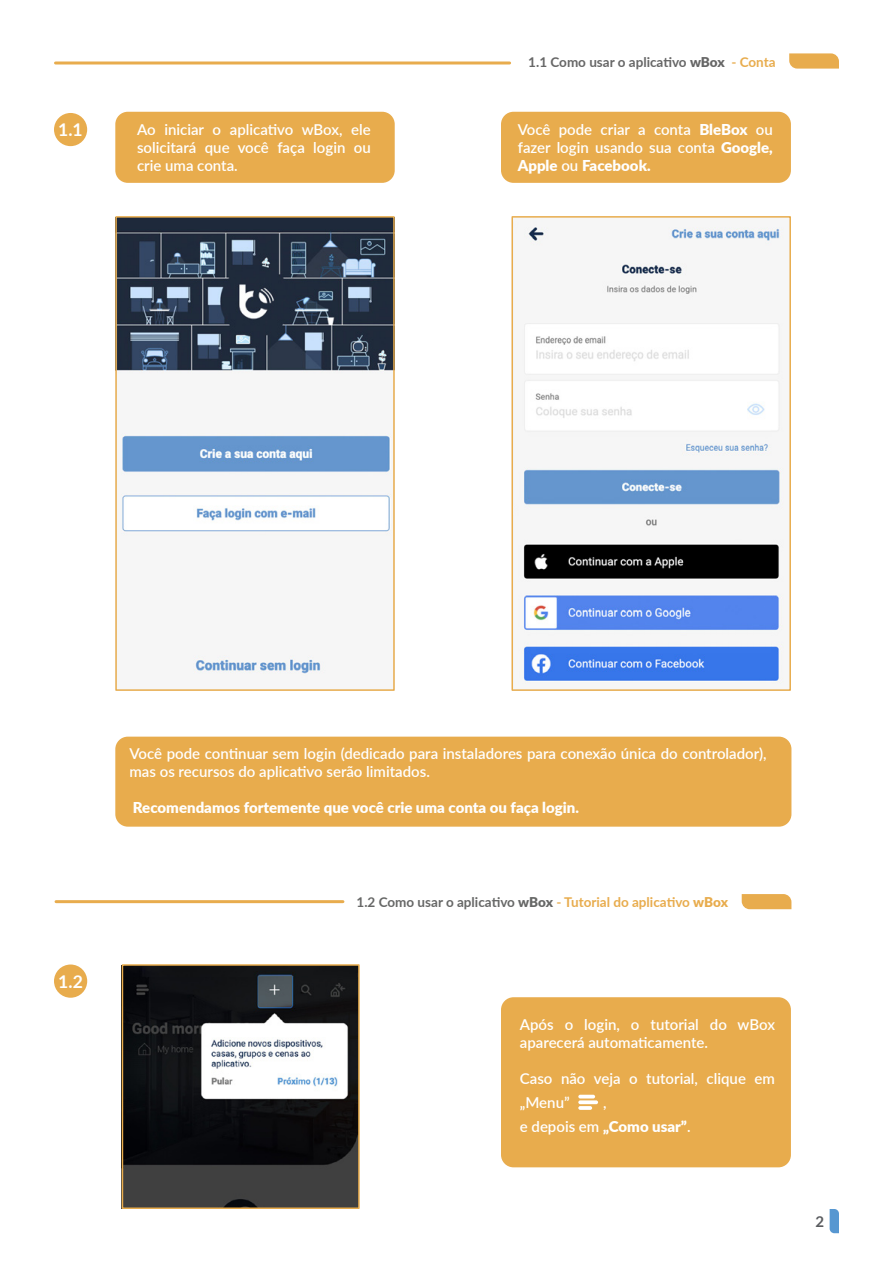
<style>
.page{position:relative;width:893px;height:1263px;background:#fff}
.page>*{position:absolute;margin:0;border:0;box-sizing:border-box;transform-origin:0 0}
.t1{font:700 17.55px "Lato";color:#fff}
.t2{font:600 15px/18px "Lato";color:#fff}
.t3{font:900 15px "Lato";color:#fff}
.t4{font:700 15px "Lato";color:#5a5c5f}
.t5{font:700 13.5px "Lato";color:#666766}
.t6{font:700 13.5px "Lato";color:#666}
.s1{font-weight:900}
.s2{color:#e8ac4d}
.s3{font-weight:900;color:#e8ac4d}
</style>
<div class="page">
<div style="left:115px;top:112px;width:280px;height:71px;background:#e8ac4d;border-radius:13px"></div>
<svg style="left:789px;top:53px;width:50px;height:16px"></svg>
<div style="left:115px;top:737px;width:676px;height:90px;background:#e8ac4d;border-radius:13px"></div>
<div style="left:501px;top:112px;width:290px;height:71px;background:#e8ac4d;border-radius:13px"></div>
<hr style="left:56px;top:61px;width:454px;height:3px;background:#e8ac4d">
<svg style="left:742px;top:894px;width:49px;height:15px"></svg>
<hr style="left:56px;top:900px;width:287px;height:3px;background:#e8ac4d">
<svg style="left:830px;top:1209px;width:9px;height:24px"></svg>
<div style="left:501px;top:997px;width:290px;height:170px;background:#e8ac4d;border-radius:13px"></div>
<hr style="left:578px;top:1095px;width:17px;height:3px;background:#fff;border-radius:2px">
<svg style="left:578px;top:1100px;width:20px;height:4px"></svg>
<svg style="left:578px;top:1106px;width:14px;height:4px"></svg>
<div style="left:54px;top:113px;width:33px;height:33px;background:#e8ac4d;border-radius:50%"></div>
<div style="left:54px;top:964px;width:33px;height:34px;background:#e8ac4d;border-radius:50%"></div>
<img style="left:117px;top:218px;width:276px;height:458px">
<div style="left:115px;top:216px;width:280px;height:475px;border:1px solid #e8ac4d"></div>
<img style="left:514px;top:219px;width:270px;height:465px">
<div style="left:511px;top:216px;width:280px;height:475px;border:2px solid #e8ac4d"></div>
<img style="left:125px;top:967px;width:232px;height:239px">
<div style="left:122px;top:964px;width:238px;height:245px;border:2px solid #e8ac4d"></div>
<p class="t1" style="left:58px;top:117px;width:26px">1.1</p>
<p class="t2" style="left:137px;top:120px;width:235px;text-align:justify">Ao iniciar o aplicativo wBox, ele solicitará que você faça login ou crie uma conta.</p>
<p class="t6" style="left:528px;top:52px;width:249px">1.1 Como usar o aplicativo <span class="s1">wBox</span> <span class="s2">- Conta</span></p>
<p class="t2" style="left:518px;top:120px;width:257px;text-align:justify">Você pode criar a conta <span class="s1">BleBox</span> ou fazer login usando sua conta <span class="s1">Google, Apple</span> ou <span class="s1">Facebook.</span></p>
<p class="t1" style="left:58px;top:968px;width:26px">1.2</p>
<p class="t2" style="left:130px;top:744px;width:639px">Você pode continuar sem login (dedicado para instaladores para conexão única do controlador), mas os recursos do aplicativo serão limitados.</p>
<p class="t3" style="left:133px;top:796px;width:448px">Recomendamos fortemente que você crie uma conta ou faça login.</p>
<p class="t5" style="left:357px;top:892px;width:373px">1.2 Como usar o aplicativo <span class="s1">wBox</span> <span class="s2">- Tutorial do aplicativo</span> <span class="s3">wBox</span></p>
<p class="t2" style="left:520px;top:1015px;width:257px">Após o login, o tutorial do wBox aparecerá automaticamente.</p>
<p class="t2" style="left:520px;top:1066px;width:257px;line-height:24px">Caso não veja o tutorial, clique em „Menu”</p>
<p class="t2" style="left:520px;top:1090px;width:172px;line-height:24px;text-align:center">,<br>e depois em <span class="s1">„Como usar”</span>.</p>
<p class="t4" style="left:816px;top:1210px;width:10px">2</p>
</div>
